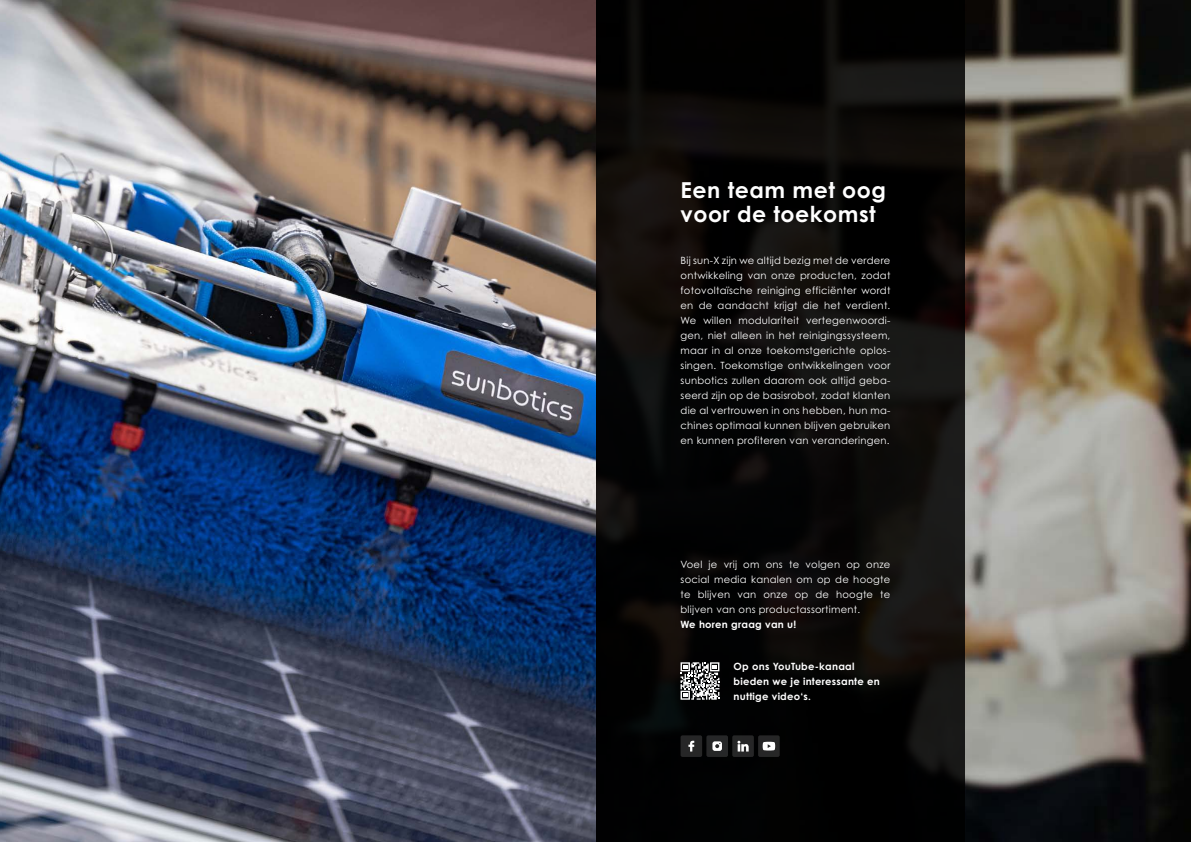
<style>
.page{position:relative;width:1191px;height:842px;background:#fff}
.page>*{position:absolute;margin:0;border:0;box-sizing:border-box;transform-origin:0 0}
.t1{font:700 22px/24px "Century Gothic Pro";letter-spacing:.025em;color:#fff}
.t2{font:10px/15px "Century Gothic Pro";letter-spacing:.025em;color:#fff;text-align:justify}
.t3{font:700 10px/15px "Century Gothic Pro";letter-spacing:.025em;color:#fff}
</style>
<div class="page">
<img style="left:0;top:0;width:1191px;height:842px">
<svg style="left:595px;top:0;width:370px;height:842px;background:#090807"></svg>
<div style="left:680px;top:735px;width:22px;height:22px;background:#262627;border-radius:2px"></div>
<svg style="left:688px;top:741px;width:6px;height:10px"></svg>
<div style="left:706px;top:735px;width:22px;height:22px;background:#262728;border-radius:2px"></div>
<svg style="left:712px;top:741px;width:10px;height:10px"></svg>
<svg style="left:732px;top:735px;width:22px;height:22px"></svg>
<svg style="left:737px;top:741px;width:11px;height:10px"></svg>
<svg style="left:758px;top:735px;width:21px;height:22px"></svg>
<svg style="left:762px;top:742px;width:13px;height:8px"></svg>
<svg style="left:680px;top:662px;width:39px;height:38px"></svg>
<h1 class="t1" style="left:680px;top:177px;width:207px">Een team met oog voor de toekomst</h1>
<p class="t2" style="left:680px;top:253px;width:211px">Bij sun-X zijn we altijd bezig met de verdere ontwikkeling van onze producten, zodat fotovoltaïsche reiniging efficiënter wordt en de aandacht krijgt die het verdient.<br>We willen modulariteit vertegenwoordi&shy;gen, niet alleen in het reinigingssysteem, maar in al onze toekomstgerichte oplos&shy;singen. Toekomstige ontwikkelingen voor sunbotics zullen daarom ook altijd geba&shy;seerd zijn op de basisrobot, zodat klanten die al vertrouwen in ons hebben, hun ma&shy;chines optimaal kunnen blijven gebruiken en kunnen profiteren van veranderingen.</p>
<p class="t2" style="left:680px;top:556px;width:211px">Voel je vrij om ons te volgen op onze social media kanalen om op de hoogte te blijven van onze op de hoogte te blijven van ons productassortiment.</p>
<p class="t3" style="left:680px;top:616px;width:117px">We horen graag van u!</p>
<p class="t3" style="left:733px;top:658px;width:148px">Op ons YouTube-kanaal bieden we je interessante en nuttige video‘s.</p>
</div>
